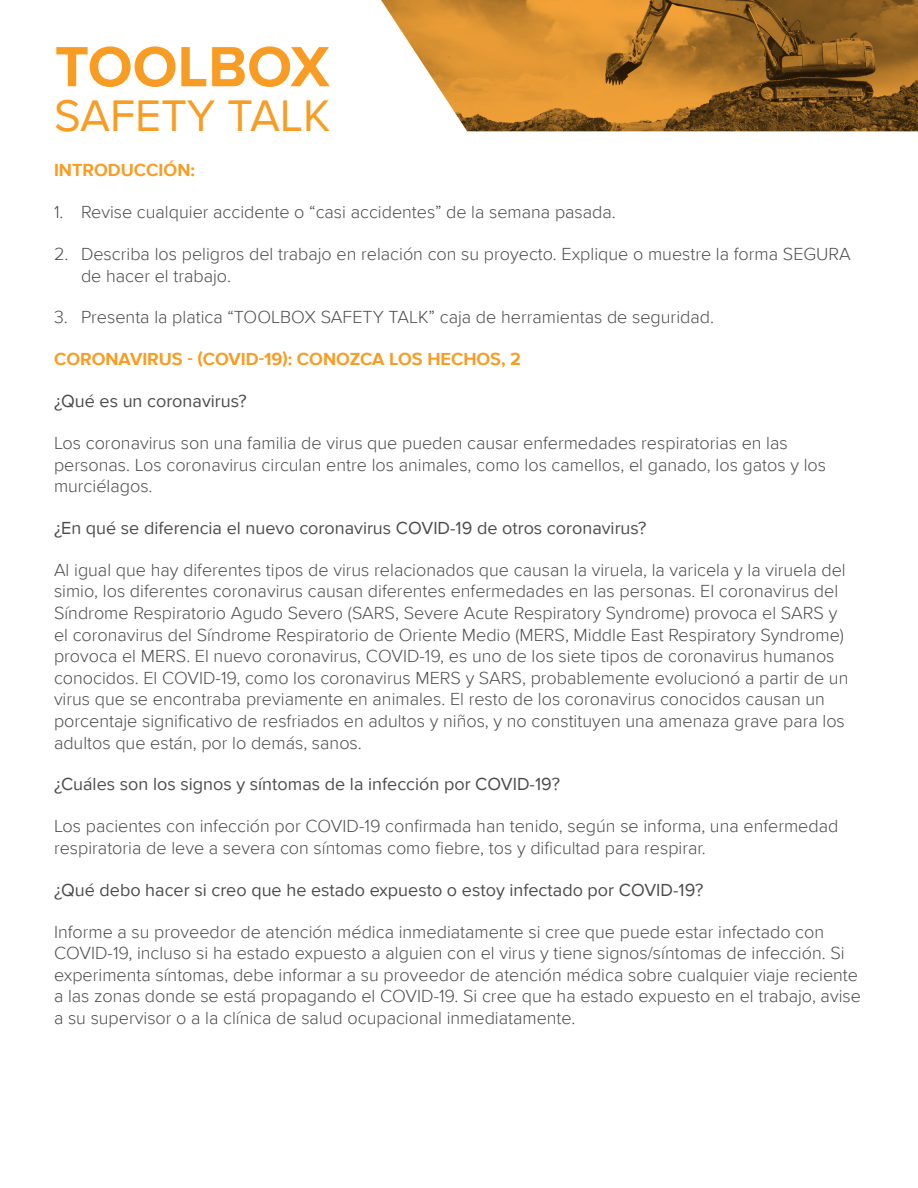
<style>
.page{position:relative;width:918px;height:1188px;background:#fff}
.page>*{position:absolute;margin:0;border:0;box-sizing:border-box;transform-origin:0 0}
.t1{font:700 58.8px "Proxima Nova";color:#f89c23}
.t2{font:45.45px "Proxima Nova";color:#f89c23}
.Bullet_Point{font:300 18px/21.6px "Proxima Nova";color:#4b4c4d}
.Bullet_Point-2{font:18px "Proxima Nova";color:#4b4c4d}
.Body{font:700 18px "Proxima Nova";color:#f89c23}
</style>
<div class="page">
<svg style="left:381px;top:0;width:537px;height:131px"></svg>
<h1 class="t1" style="left:55px;top:23px;width:276px">TOOLBOX</h1>
<h2 class="t2" style="left:54px;top:82px;width:278px">SAFETY TALK</h2>
<p class="Body" style="left:54px;top:157px;width:142px">INTRODUCCIÓN:</p>
<p class="Bullet_Point" style="left:54px;top:200px;width:563px">1. Revise cualquier accidente o “casi accidentes” de la semana pasada.</p>
<p class="Bullet_Point" style="left:81px;top:242px;width:771px;text-indent:-27px">2. Describa los peligros del trabajo en relación con su proyecto. Explique o muestre la forma SEGURA de hacer el trabajo.</p>
<p class="Bullet_Point" style="left:54px;top:306px;width:662px">3. Presenta la platica “TOOLBOX SAFETY TALK” caja de herramientas de seguridad.</p>
<p class="Body" style="left:54px;top:346px;width:469px">CORONAVIRUS - (COVID-19): CONOZCA LOS HECHOS, 2</p>
<p class="Bullet_Point-2" style="left:54px;top:388px;width:194px">¿Qué es un coronavirus?</p>
<p class="Bullet_Point" style="left:54px;top:431px;width:774px">Los coronavirus son una familia de virus que pueden causar enfermedades respiratorias en las personas. Los coronavirus circulan entre los animales, como los camellos, el ganado, los gatos y los murciélagos.</p>
<p class="Bullet_Point-2" style="left:54px;top:515px;width:594px">¿En qué se diferencia el nuevo coronavirus COVID-19 de otros coronavirus?</p>
<p class="Bullet_Point" style="left:54px;top:558px;width:796px">Al igual que hay diferentes tipos de virus relacionados que causan la viruela, la varicela y la viruela del simio, los diferentes coronavirus causan diferentes enfermedades en las personas. El coronavirus del Síndrome Respiratorio Agudo Severo (SARS, Severe Acute Respiratory Syndrome) provoca el SARS y el coronavirus del Síndrome Respiratorio de Oriente Medio (MERS, Middle East Respiratory Syndrome) provoca el MERS. El nuevo coronavirus, COVID-19, es uno de los siete tipos de coronavirus humanos conocidos. El COVID-19, como los coronavirus MERS y SARS, probablemente evolucionó a partir de un virus que se encontraba previamente en animales. El resto de los coronavirus conocidos causan un porcentaje significativo de resfriados en adultos y niños, y no constituyen una amenaza grave para los adultos que están, por lo demás, sanos.</p>
<p class="Bullet_Point-2" style="left:54px;top:771px;width:508px">¿Cuáles son los signos y síntomas de la infección por COVID-19?</p>
<p class="Bullet_Point" style="left:54px;top:815px;width:786px">Los pacientes con infección por COVID-19 confirmada han tenido, según se informa, una enfermedad respiratoria de leve a severa con síntomas como fiebre, tos y dificultad para respirar.</p>
<p class="Bullet_Point-2" style="left:54px;top:876px;width:651px">¿Qué debo hacer si creo que he estado expuesto o estoy infectado por COVID-19?</p>
<p class="Bullet_Point" style="left:54px;top:920px;width:809px">Informe a su proveedor de atención médica inmediatamente si cree que puede estar infectado con COVID-19, incluso si ha estado expuesto a alguien con el virus y tiene signos/síntomas de infección. Si experimenta síntomas, debe informar a su proveedor de atención médica sobre cualquier viaje reciente a las zonas donde se está propagando el COVID-19. Si cree que ha estado expuesto en el trabajo, avise a su supervisor o a la clínica de salud ocupacional inmediatamente.</p>
</div>
